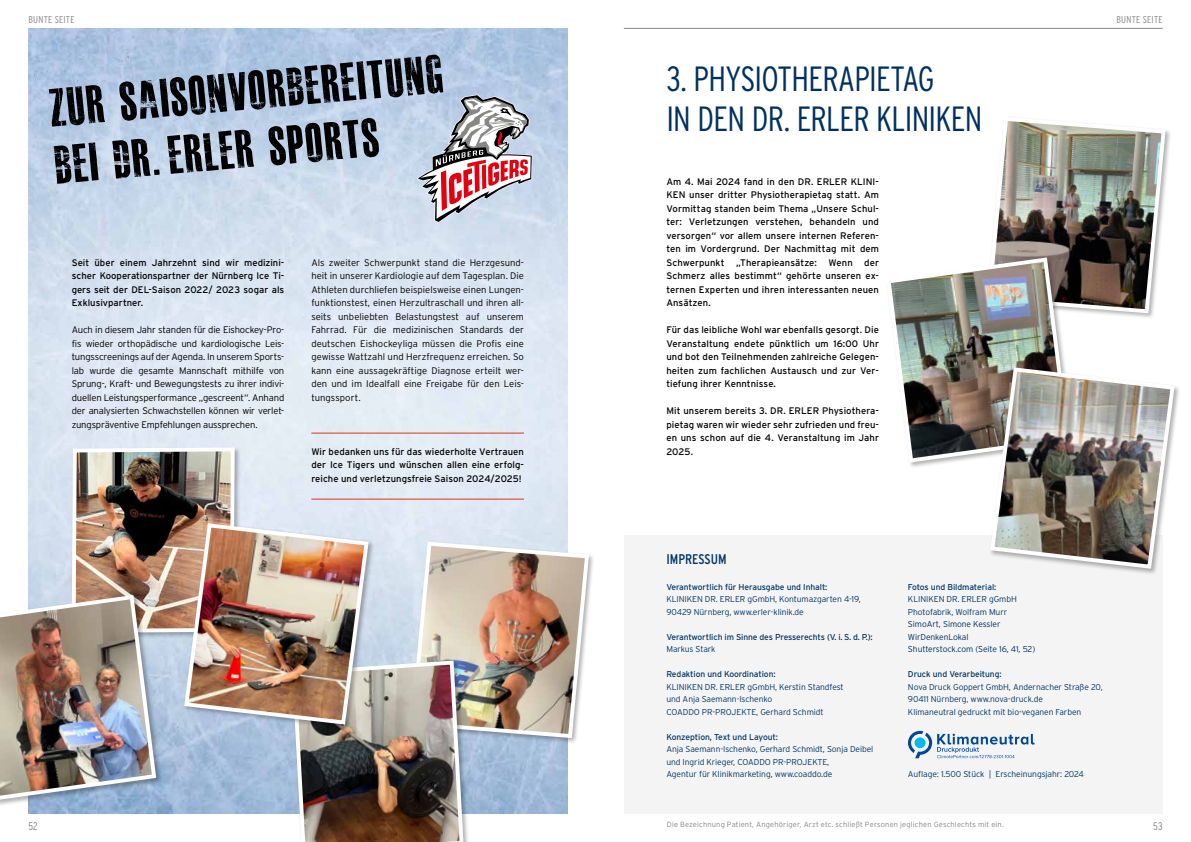
<style>
.page{position:relative;width:1191px;height:842px;background:#fff}
.page>*{position:absolute;margin:0;border:0;box-sizing:border-box;transform-origin:0 0}
.t1{font:300 35px/40px "Interstate Condensed";letter-spacing:-.02em;color:#003060}
.t2{font:14px "Interstate Condensed";color:#003666}
.t3{font:300 11px "Interstate Condensed";color:#878786}
.t4{font:300 10px "Interstate Condensed";letter-spacing:.025em;color:#878786}
.t5{font:9.5px/13.5px "Interstate";letter-spacing:.005em;color:#000;text-align:justify}
.t6{font:300 9.5px/13.5px "Interstate";letter-spacing:-.015em;color:#000;text-align:justify}
.t7{font:300 8.5px/12.5px "Interstate";letter-spacing:-.01em;color:#003666}
.t8{font:8.5px "Interstate";letter-spacing:-.01em;color:#003666}
.t9{font:300 8.5px/12.5px "Interstate";letter-spacing:-.01em;color:#003060}
.t10{font:300 7.5px "Interstate";letter-spacing:.02em;color:#878786}
</style>
<div class="page">
<div style="left:624px;top:536px;width:538px;height:278px;background:#f4f4f4"></div>
<svg style="left:908px;top:731px;width:126px;height:27px"></svg>
<div style="left:989px;top:366px;width:192px;height:209px;background:#000;opacity:.3"></div>
<img style="left:884px;top:121px;width:292px;height:450px">
<hr style="left:311px;top:433px;width:213px;height:1px;background:#e43016">
<hr style="left:624px;top:28px;width:538px;height:1px;background:#878786">
<svg style="left:49px;top:55px;width:483px;height:168px;background:#9da6b6"></svg>
<img style="left:0;top:445px;width:591px;height:397px">
<p class="t4" style="left:28px;top:14px;width:48px">BUNTE SEITE</p>
<p class="t4" style="left:1116px;top:14px;width:48px">BUNTE SEITE</p>
<p class="t5" style="left:72px;top:255px;width:214px">Seit über einem Jahrzehnt sind wir medizini&shy;scher Kooperationspartner der Nürnberg Ice Ti&shy;gers seit der DEL-Saison 2022/ 2023 sogar als Exklusivpartner.</p>
<p class="t6" style="left:72px;top:323px;width:214px">Auch in diesem Jahr standen für die Eishockey-Pro&shy;fis wieder orthopädische und kardiologische Leis&shy;tungsscreenings auf der Agenda. In unserem Sports&shy;lab wurde die gesamte Mannschaft mithilfe von Sprung-, Kraft- und Bewegungstests zu ihrer indivi&shy;duellen Leistungsperformance „gescreent“. Anhand der analysierten Schwachstellen können wir verlet&shy;zungspräventive Empfehlungen aussprechen.</p>
<p class="t6" style="left:311px;top:255px;width:214px">Als zweiter Schwerpunkt stand die Herzgesund&shy;heit in unserer Kardiologie auf dem Tagesplan. Die Athleten durchliefen beispielsweise einen Lungen&shy;funktionstest, einen Herzultraschall und ihren all&shy;seits unbeliebten Belastungstest auf unserem Fahrrad. Für die medizinischen Standards der deutschen Eishockeyliga müssen die Profis eine gewisse Wattzahl und Herzfrequenz erreichen. So kann eine aussagekräftige Diagnose erteilt wer&shy;den und im Idealfall eine Freigabe für den Leis&shy;tungssport.</p>
<p class="t5" style="left:311px;top:444px;width:214px">Wir bedanken uns für das wiederholte Vertrauen der Ice Tigers und wünschen allen eine erfolg&shy;reiche und verletzungsfreie Saison 2024/2025!</p>
<p class="t3" style="left:28px;top:819px;width:11px">52</p>
<h1 class="t1" style="left:666px;top:58px;width:318px">3. PHYSIOTHERAPIETAG<br>IN DEN DR. ERLER KLINIKEN</h1>
<p class="t5" style="left:666px;top:174px;width:214px">Am 4. Mai 2024 fand in den DR. ERLER KLINI-KEN unser dritter Physiotherapietag statt. Am Vormittag standen beim Thema „Unsere Schul&shy;ter: Verletzungen verstehen, behandeln und versorgen“ vor allem unsere internen Referen&shy;ten im Vordergrund. Der Nachmittag mit dem Schwerpunkt „Therapieansätze: Wenn der Schmerz alles bestimmt“ gehörte unseren ex&shy;ternen Experten und ihren interessanten neuen Ansätzen.</p>
<p class="t5" style="left:666px;top:323px;width:214px">Für das leibliche Wohl war ebenfalls gesorgt. Die Veranstaltung endete pünktlich um 16:00 Uhr und bot den Teilnehmenden zahlreiche Gelegen&shy;heiten zum fachlichen Austausch und zur Ver&shy;tiefung ihrer Kenntnisse.</p>
<p class="t5" style="left:666px;top:404px;width:214px">Mit unserem bereits 3. DR. ERLER Physiothera&shy;pietag waren wir wieder sehr zufrieden und freu&shy;en uns schon auf die 4. Veranstaltung im Jahr 2025.</p>
<h2 class="t2" style="left:666px;top:551px;width:62px">IMPRESSUM</h2>
<p class="t8" style="left:666px;top:582px;width:163px">Verantwortlich für Herausgabe und Inhalt:</p>
<p class="t7" style="left:666px;top:593px;width:196px">KLINIKEN DR. ERLER gGmbH, Kontumazgarten 4-19,<br>90429 Nürnberg, www.erler-klinik.de</p>
<p class="t8" style="left:666px;top:632px;width:208px">Verantwortlich im Sinne des Presserechts (V. i. S. d. P.):</p>
<p class="t7" style="left:666px;top:643px;width:51px">Markus Stark</p>
<p class="t8" style="left:666px;top:669px;width:111px">Redaktion und Koordination:</p>
<p class="t7" style="left:666px;top:680px;width:179px">KLINIKEN DR. ERLER gGmbH, Kerstin Standfest und Anja Saemann-Ischenko<br>COADDO PR-PROJEKTE, Gerhard Schmidt</p>
<p class="t8" style="left:666px;top:732px;width:113px">Konzeption, Text und Layout:</p>
<p class="t7" style="left:666px;top:743px;width:208px">Anja Saemann-Ischenko, Gerhard Schmidt, Sonja Deibel und Ingrid Krieger, COADDO PR-PROJEKTE,<br>Agentur für Klinikmarketing, www.coaddo.de</p>
<p class="t8" style="left:908px;top:582px;width:90px">Fotos und Bildmaterial:</p>
<p class="t7" style="left:908px;top:593px;width:110px">KLINIKEN DR. ERLER gGmbH<br>Photofabrik, Wolfram Murr</p>
<p class="t9" style="left:908px;top:618px;width:129px">SimoArt, Simone Kessler<br>WirDenkenLokal<br>Shutterstock.com (Seite 16, 41, 52)</p>
<p class="t8" style="left:908px;top:669px;width:95px">Druck und Verarbeitung:</p>
<p class="t7" style="left:908px;top:680px;width:196px">Nova Druck Goppert GmbH, Andernacher Straße 20,<br>90411 Nürnberg, www.nova-druck.de<br>Klimaneutral gedruckt mit bio-veganen Farben</p>
<p class="t7" style="left:908px;top:768px;width:177px">Auflage: 1.500 Stück | Erscheinungsjahr: 2024</p>
<p class="t10" style="left:667px;top:820px;width:338px">Die Bezeichnung Patient, Angehöriger, Arzt etc. schließt Personen jeglichen Geschlechts mit ein.</p>
<p class="t3" style="left:1153px;top:819px;width:11px">53</p>
</div>
